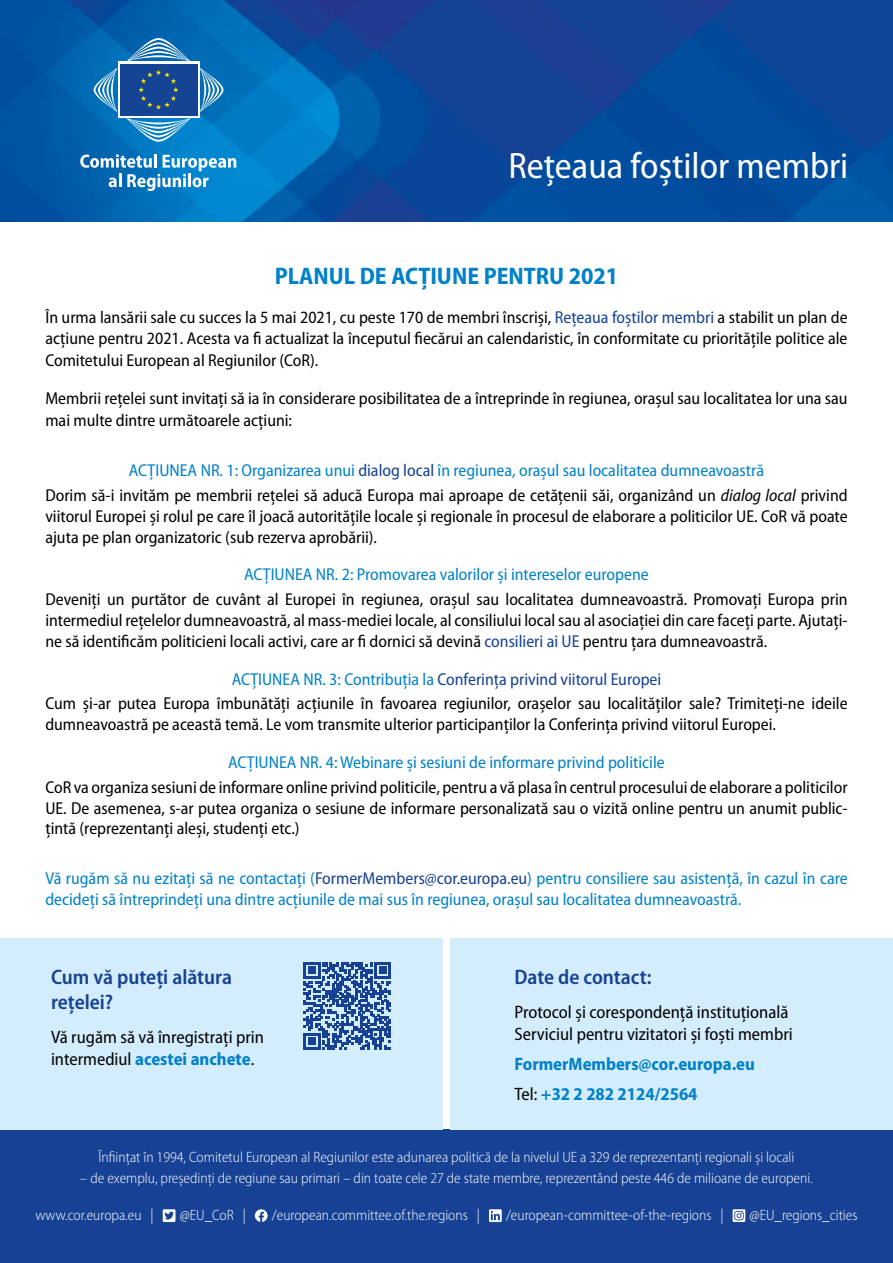
<style>
.page{position:relative;width:893px;height:1263px;background:#fff}
.page>*{position:absolute;margin:0;border:0;box-sizing:border-box;transform-origin:0 0}
.t1{font:semi-condensed 36.75px "Myriad Pro";color:#fff}
.t2{font:700 semi-condensed 24px "Myriad Pro";color:#0081c9}
.t3{font:600 semi-condensed 21px/25.2px "Myriad Pro";color:#164194}
.t4{font:semi-condensed 18px/21.6px "Myriad Pro";color:#000}
.t5{font:700 semi-condensed 18px/30.2px "Myriad Pro";color:#0081c9}
.t6{font:semi-condensed 17.25px/20.7px "Myriad Pro";color:#000;text-align:justify}
.t7{font:semi-condensed 17.25px/20.7px "Myriad Pro";color:#0081c9}
.t8{font:300 semi-condensed 15px "Myriad Pro";color:#fff}
.s1{color:#164194}
.s2{color:#0081c9}
.s3{font-style:italic}
.s4{font-weight:700;color:#0081c9}
.s5{font-weight:400;color:#000}
</style>
<div class="page">
<img style="left:0;top:0;width:893px;height:221px">
<div style="left:118px;top:62px;width:81px;height:56px;background:linear-gradient(to right,#fff,#fff)"></div>
<div style="left:120px;top:64px;width:77px;height:52px;background:#164494"></div>
<svg style="left:138px;top:70px;width:41px;height:40px"></svg>
<svg style="left:126px;top:38px;width:65px;height:24px;background:#478fc5"></svg>
<svg style="left:94px;top:68px;width:23px;height:44px"></svg>
<svg style="left:126px;top:118px;width:65px;height:24px;background:#3c9cd4"></svg>
<svg style="left:200px;top:68px;width:23px;height:44px"></svg>
<svg style="left:80px;top:154px;width:156px;height:37px"></svg>
<div style="left:0;top:1129px;width:893px;height:134px;background:#164194"></div>
<svg style="left:163px;top:1209px;width:12px;height:13px"></svg>
<svg style="left:255px;top:1209px;width:13px;height:13px"></svg>
<svg style="left:489px;top:1209px;width:13px;height:13px"></svg>
<svg style="left:733px;top:1209px;width:12px;height:13px"></svg>
<div style="left:0;top:938px;width:442px;height:191px;background:#d4edfc"></div>
<div style="left:451px;top:938px;width:442px;height:191px;background:#d4edfc"></div>
<svg style="left:304px;top:962px;width:87px;height:87px"></svg>
<h1 class="t1" style="left:508px;top:146px;width:341px">Rețeaua foștilor membri</h1>
<h2 class="t2" style="left:275px;top:263px;width:345px">PLANUL DE ACȚIUNE PENTRU 2021</h2>
<p class="t6" style="left:45px;top:306px;width:804px;line-height:21.6px">În urma lansării sale cu succes la 5 mai 2021, cu peste 170 de membri înscriși, <span class="s1">Rețeaua foștilor membri</span> a stabilit un plan de acțiune pentru 2021. Acesta va fi actualizat la începutul fiecărui an calendaristic, în conformitate cu prioritățile politice ale Comitetului European al Regiunilor (CoR).</p>
<p class="t6" style="left:45px;top:388px;width:804px;line-height:21.6px">Membrii rețelei sunt invitați să ia în considerare posibilitatea de a întreprinde în regiunea, orașul sau localitatea lor una sau mai multe dintre următoarele acțiuni:</p>
<p class="t6" style="left:45px;top:458px;width:804px;line-height:24.9px;text-align:center"><span class="s2">ACȚIUNEA NR. 1: Organizarea unui</span> <span class="s1">dialog local</span> <span class="s2">în regiunea, orașul sau localitatea dumneavoastră<br></span>Dorim să-i invităm pe membrii rețelei să aducă Europa mai aproape de cetățenii săi, organizând un <span class="s3">dialog local</span> privind</p>
<p class="t6" style="left:45px;top:506px;width:804px">viitorul Europei și rolul pe care îl joacă autoritățile locale și regionale în procesul de elaborare a politicilor UE. CoR vă poate ajuta pe plan organizatoric (sub rezerva aprobării).</p>
<p class="t7" style="left:244px;top:565px;width:406px">ACȚIUNEA NR. 2: Promovarea valorilor și intereselor europene</p>
<p class="t6" style="left:45px;top:590px;width:804px">Deveniți un purtător de cuvânt al Europei în regiunea, orașul sau localitatea dumneavoastră. Promovați Europa prin intermediul rețelelor dumneavoastră, al mass-mediei locale, al consiliului local sau al asociației din care faceți parte. Ajutați&shy;ne să identificăm politicieni locali activi, care ar fi dornici să devină <span class="s1">consilieri ai UE</span> pentru țara dumneavoastră.</p>
<p class="t6" style="left:45px;top:667px;width:804px;line-height:24.9px;text-align:center"><span class="s2">ACȚIUNEA NR. 3: Contribuția la</span> <span class="s1">Conferința privind viitorul Europei<br></span>Cum și-ar putea Europa îmbunătăți acțiunile în favoarea regiunilor, orașelor sau localităților sale? Trimiteți-ne ideile</p>
<p class="t6" style="left:45px;top:714px;width:732px">dumneavoastră pe această temă. Le vom transmite ulterior participanților la Conferința privind viitorul Europei.</p>
<p class="t7" style="left:228px;top:752px;width:438px">ACȚIUNEA NR. 4: Webinare și sesiuni de informare privind politicile</p>
<p class="t6" style="left:45px;top:777px;width:804px">CoR va organiza sesiuni de informare online privind politicile, pentru a vă plasa în centrul procesului de elaborare a politicilor UE. De asemenea, s-ar putea organiza o sesiune de informare personalizată sau o vizită online pentru un anumit public&shy;țintă (reprezentanți aleși, studenți etc.)</p>
<p class="t7" style="left:45px;top:868px;width:804px">Vă rugăm să nu ezitați să ne contactați (<span class="s1">FormerMembers@cor.europa.eu</span>) pentru consiliere sau asistență, în cazul în care decideți să întreprindeți una dintre acțiunile de mai sus în regiunea, orașul sau localitatea dumneavoastră.</p>
<p class="t3" style="left:51px;top:964px;width:182px">Cum vă puteți alătura rețelei?</p>
<p class="t4" style="left:51px;top:1027px;width:214px">Vă rugăm să vă înregistrați prin intermediul <span class="s4">acestei anchete</span>.</p>
<p class="t3" style="left:514px;top:964px;width:138px">Date de contact:</p>
<p class="t4" style="left:514px;top:1001px;width:280px">Protocol și corespondență instituțională<br>Serviciul pentru vizitatori și foști membri</p>
<p class="t5" style="left:514px;top:1049px;width:242px">FormerMembers@cor.europa.eu<br><span class="s5">Tel:</span> +32 2 282 2124/2564</p>
<p class="t8" style="left:98px;top:1149px;width:698px">Înființat în 1994, Comitetul European al Regiunilor este adunarea politică de la nivelul UE a 329 de reprezentanți regionali și locali</p>
<p class="t8" style="left:80px;top:1169px;width:734px">– de exemplu, președinți de regiune sau primari – din toate cele 27 de state membre, reprezentând peste 446 de milioane de europeni.</p>
<p class="t8" style="left:35px;top:1207px;width:120px">www.cor.europa.eu |</p>
<p class="t8" style="left:180px;top:1207px;width:68px">@EU_CoR |</p>
<p class="t8" style="left:272px;top:1207px;width:210px">/european.committee.of.the.regions |</p>
<p class="t8" style="left:506px;top:1207px;width:219px">/european-committee-of-the-regions |</p>
<p class="t8" style="left:750px;top:1207px;width:109px">@EU_regions_cities</p>
</div>
